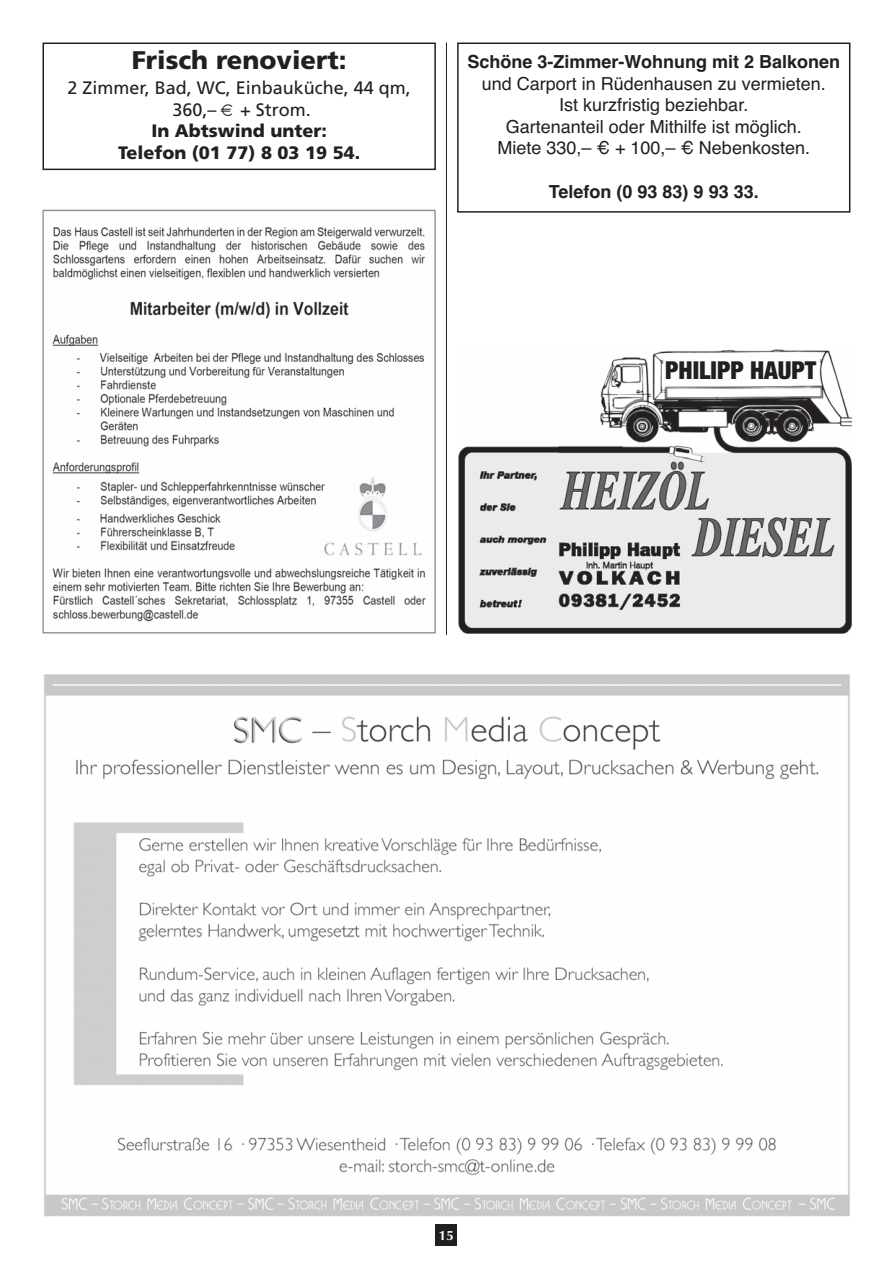
<style>
.page{position:relative;width:893px;height:1263px;background:#fff}
.page>*{position:absolute;margin:0;border:0;box-sizing:border-box;transform-origin:0 0}
.t1{font:900 25.5px "Frutiger";color:#231f20}
.t2{font:900 condensed 24.75px "Helvetica Neue";color:#231f20}
.t3{font:18px/21.6px "Helvetica";color:#231f20;text-align:center}
.t4{font:700 18px "Helvetica";color:#231f20}
.t5{font:18px/21.6px "Frutiger";color:#231f20}
.t6{font:900 18px/21.6px "Frutiger";color:#231f20;text-align:center}
.t7{font:700 13.5px "Optima";color:#fff}
</style>
<div class="page">
<div style="left:436px;top:1225px;width:21px;height:21px;background:#231f20"></div>
<hr style="left:446px;top:43px;width:1px;height:592px;background:#231f20">
<div style="left:457px;top:43px;width:393px;height:170px;border:2px solid #231f20"></div>
<img style="left:459px;top:349px;width:393px;height:285px">
<img style="left:44px;top:675px;width:806px;height:541px">
<div style="left:43px;top:43px;width:393px;height:127px;border:2px solid #231f20"></div>
<img style="left:43px;top:210px;width:393px;height:424px">
<h1 class="t1" style="left:132px;top:50px;width:216px">Frisch renoviert:</h1>
<p class="t5" style="left:173px;top:78px;width:240px;text-indent:-105px">2 Zimmer, Bad, WC, Einbauküche, 44 qm,<br>360,–</p>
<p class="t5" style="left:240px;top:100px;width:72px">+ Strom.</p>
<p class="t6" style="left:118px;top:122px;width:243px">In Abtswind unter:<br>Telefon (01 77) 8 03 19 54.</p>
<p class="t4" style="left:467px;top:51px;width:374px">Schöne 3-Zimmer-Wohnung mit 2 Balkonen</p>
<p class="t3" style="left:482px;top:73px;width:346px">und Carport in Rüdenhausen zu vermieten.<br>Ist kurzfristig beziehbar.<br>Gartenanteil oder Mithilfe ist möglich.<br>Miete 330,– € + 100,– € Nebenkosten.</p>
<p class="t4" style="left:549px;top:181px;width:211px">Telefon (0 93 83) 9 93 33.</p>
<h2 class="t2" style="left:665px;top:349px;width:153px">PHILIPP HAUPT</h2>
<p class="t7" style="left:439px;top:1227px;width:17px">15</p>
</div>
